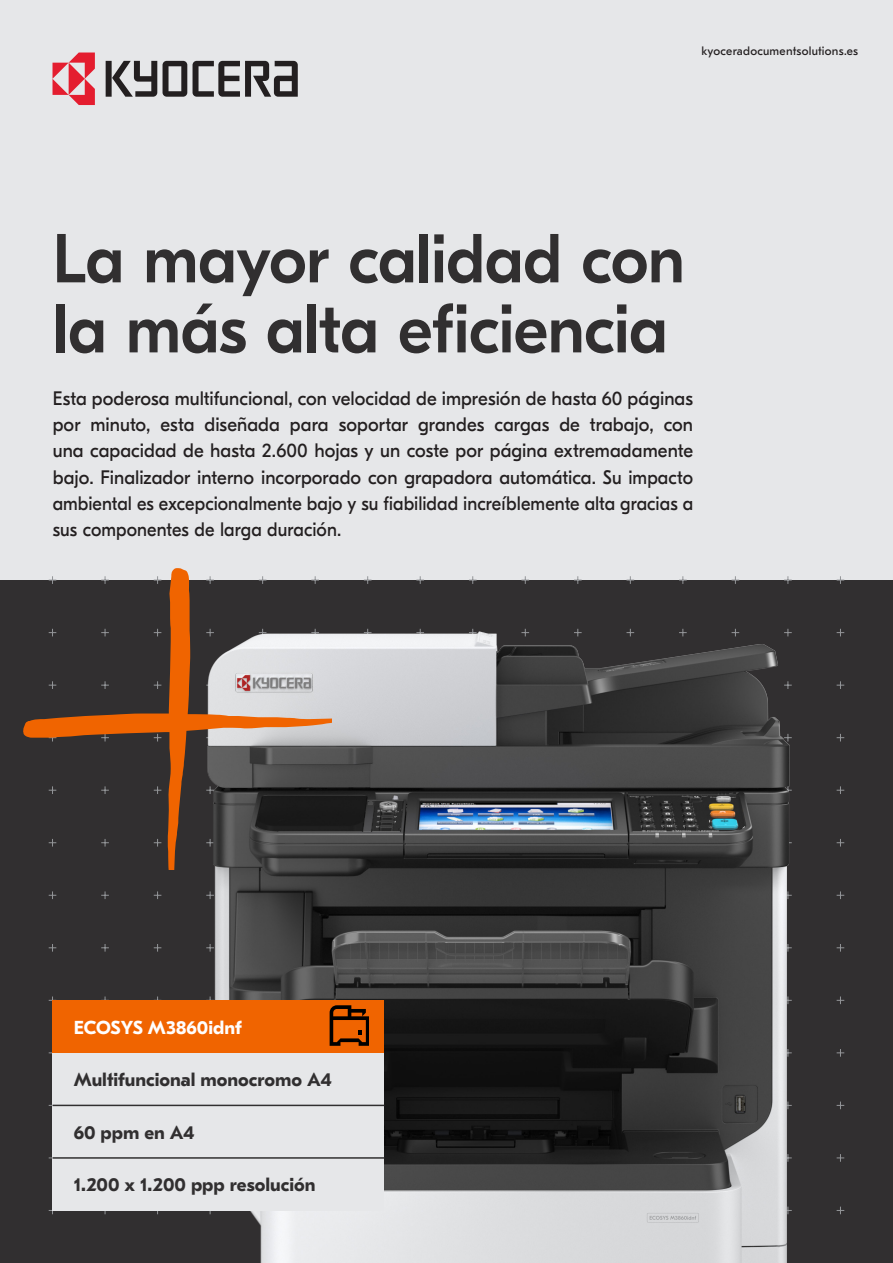
<style>
.page{position:relative;width:893px;height:1263px;background:#e6e7e9}
.page>*{position:absolute;margin:0;border:0;box-sizing:border-box;transform-origin:0 0}
.KYO_01_Title{font:500 69.15px/70.1px "GT Eesti Pro Display";letter-spacing:-.01em;color:#312f30}
.KYO_01_Title-2{font:19.5px/26.2px "GT Eesti Pro Display";letter-spacing:.005em;color:#231f20;text-align:justify}
.Signposting{font:700 18.75px "GT Eesti Pro Text";color:#312f30}
.Signposting-2{font:700 18.75px "GT Eesti Pro Text";letter-spacing:-.005em;color:#fff}
.Paragraph_-_Regular{font:12px "GT Eesti Pro Text";letter-spacing:.015em;color:#231f20}
</style>
<div class="page">
<div style="left:0;top:580px;width:893px;height:683px;background:#312f30"></div>
<svg style="left:193px;top:61px;width:105px;height:36px"></svg>
<svg style="left:163px;top:61px;width:24px;height:36px"></svg>
<svg style="left:106px;top:61px;width:51px;height:36px"></svg>
<svg style="left:53px;top:53px;width:42px;height:52px"></svg>
<img style="left:207px;top:632px;width:583px;height:631px">
<div style="left:53px;top:1158px;width:331px;height:52px;background:#e6e7e9"></div>
<div style="left:53px;top:1105px;width:331px;height:53px;background:#e6e7e9"></div>
<div style="left:53px;top:1053px;width:331px;height:52px;background:#e6e7e9"></div>
<div style="left:53px;top:1000px;width:331px;height:53px;background:#f06400"></div>
<hr style="left:53px;top:1105px;width:331px;height:1px;background:#312f30">
<hr style="left:53px;top:1157px;width:331px;height:2px;background:#312f30">
<svg style="left:330px;top:1005px;width:39px;height:40px"></svg>
<svg style="left:23px;top:568px;width:309px;height:302px"></svg>
<p class="Paragraph_-_Regular" style="left:701px;top:44px;width:158px">kyoceradocumentsolutions.es</p>
<p class="KYO_01_Title" style="left:53px;top:225px;width:633px">La mayor calidad con la más alta eficiencia</p>
<p class="KYO_01_Title-2" style="left:53px;top:386px;width:642px">Esta poderosa multifuncional, con velocidad de impresión de hasta 60 páginas por minuto, esta diseñada para soportar grandes cargas de trabajo, con una capacidad de hasta 2.600 hojas y un coste por página extremadamente bajo. Finalizador interno incorporado con grapadora automática. Su impacto ambiental es excepcionalmente bajo y su fiabilidad increíblemente alta gracias a sus componentes de larga duración.</p>
<p class="Signposting-2" style="left:74px;top:1017px;width:170px">ECOSYS M3860idnf</p>
<p class="Signposting" style="left:74px;top:1069px;width:260px">Multifuncional monocromo A4</p>
<p class="Signposting" style="left:74px;top:1122px;width:122px">60 ppm en A4</p>
<p class="Signposting" style="left:74px;top:1174px;width:243px">1.200 x 1.200 ppp resolución</p>
</div>
